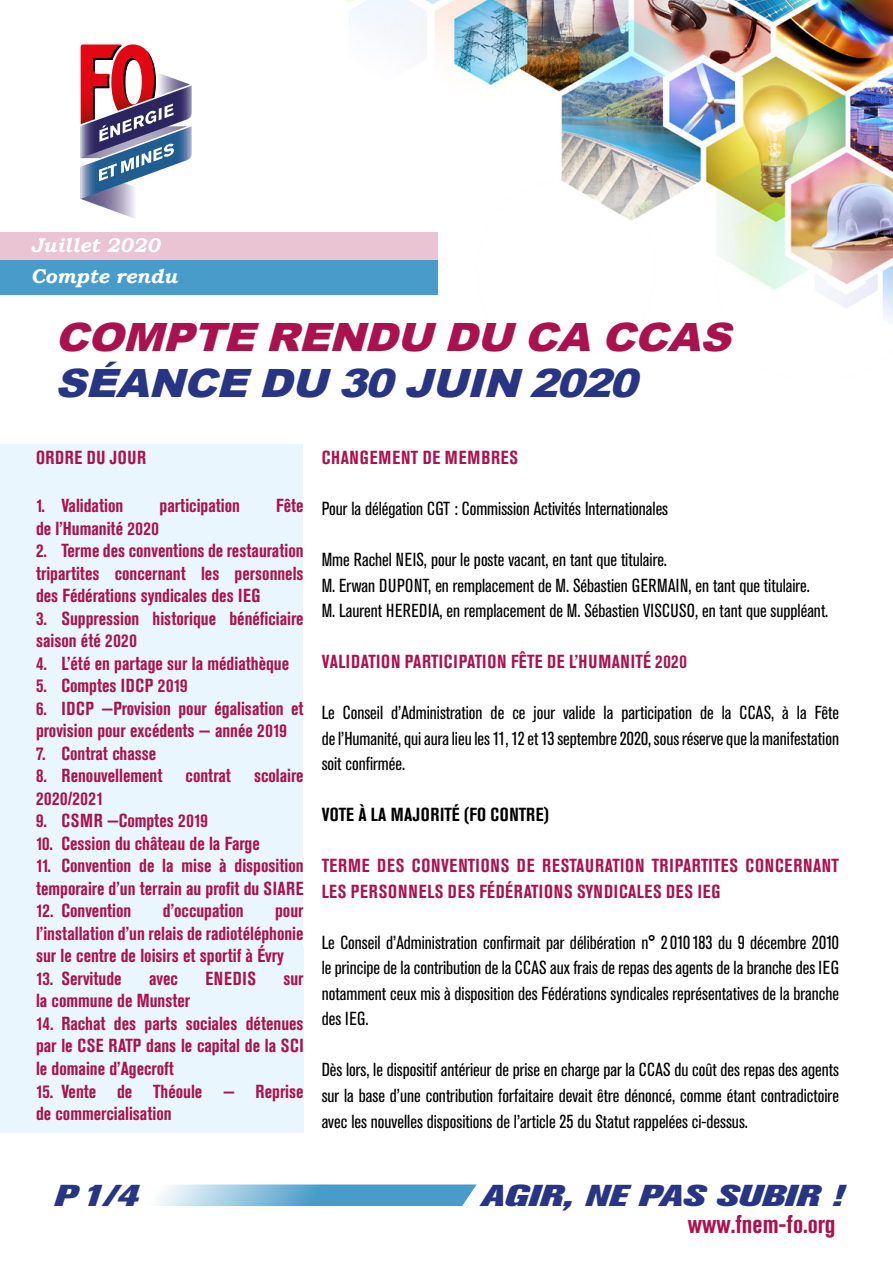
<style>
.page{position:relative;width:893px;height:1263px;background:#fff}
.page>*{position:absolute;margin:0;border:0;box-sizing:border-box;transform-origin:0 0}
.t1{font:italic 900 39px "Arial";color:#aa124f;scale:1.1 1}
.t2{font:italic 900 39px "Arial";color:#283583;scale:1.1 1}
.t3{font:italic 800 30px "Akzidenz Grotesk Pro";color:#283583;scale:1.4 1}
.t4{font:700 condensed 25.5px "Akzidenz Grotesk Pro";color:#aa124f}
.t5{font:italic 700 19.8px "Bookman Old Style";color:#fff}
.t6{font:condensed 18.75px/25.5px "Akzidenz Grotesk Pro";color:#000;text-align:justify}
.t7{font:700 condensed 18.75px/22.5px "Akzidenz Grotesk Pro";color:#aa124f}
.t8{font:700 condensed 18.75px/25.5px "Akzidenz Grotesk Pro";letter-spacing:.045em;color:#aa124f}
.t9{font:700 condensed 18.75px "Akzidenz Grotesk Pro";letter-spacing:.03em;color:#aa124f}
.t10{font:700 condensed 18.75px "Akzidenz Grotesk Pro";letter-spacing:.02em;color:#000}
.t11{font:700 condensed 18.75px "Akzidenz Grotesk Pro";letter-spacing:.035em;color:#aa124f}
</style>
<div class="page">
<svg style="left:155px;top:1184px;width:322px;height:22px;background:#7cb8d8"></svg>
<div style="left:0;top:444px;width:304px;height:689px;background:#eaf6fe"></div>
<img style="left:304px;top:0;width:589px;height:322px">
<svg style="left:80px;top:44px;width:112px;height:174px"></svg>
<div style="left:0;top:260px;width:438px;height:34px;background:#489cc9"></div>
<div style="left:0;top:232px;width:438px;height:28px;background:#eac4d3"></div>
<p class="t5" style="left:31px;top:231px;width:131px">Juillet 2020</p>
<p class="t5" style="left:31px;top:261px;width:148px">Compte rendu</p>
<h1 class="t1" style="left:55px;top:308px;width:629px">COMPTE RENDU DU CA CCAS</h1>
<h1 class="t2" style="left:55px;top:355px;width:544px">SÉANCE DU 30JUIN 2020</h1>
<p class="t11" style="left:36px;top:446px;width:112px">ORDRE DU JOUR</p>
<p class="t7" style="left:36px;top:494px;width:89px">1. Validation</p>
<p class="t7" style="left:160px;top:494px;width:82px">participation</p>
<p class="t7" style="left:276px;top:494px;width:29px">Fête</p>
<p class="t7" style="left:36px;top:517px;width:125px">de l’Humanité 2020</p>
<p class="t7" style="left:36px;top:539px;width:269px;text-align:justify">2. Terme des conventions de restauration tripartites concernant les personnels des Fédérations syndicales des IEG</p>
<p class="t7" style="left:36px;top:607px;width:269px">3. Suppression historique bénéficiaire saison été 2020</p>
<p class="t7" style="left:36px;top:652px;width:255px">4. L’été en partage sur la médiathèque</p>
<p class="t7" style="left:36px;top:674px;width:153px">5. Comptes IDCP 2019</p>
<p class="t7" style="left:36px;top:697px;width:269px">6. IDCP —Provision pour égalisation et provision pour excédents — année 2019</p>
<p class="t7" style="left:36px;top:742px;width:122px">7. Contrat chasse</p>
<p class="t7" style="left:36px;top:764px;width:269px">8. Renouvellement contrat scolaire<br>2020/2021</p>
<p class="t7" style="left:36px;top:809px;width:173px">9. CSMR —Comptes 2019</p>
<p class="t7" style="left:36px;top:832px;width:225px">10. Cession du château de la Farge</p>
<p class="t7" style="left:36px;top:854px;width:269px">11. Convention de la mise à disposition temporaire d’un terrain au profit du SIARE</p>
<p class="t7" style="left:36px;top:899px;width:97px">12. Convention</p>
<p class="t7" style="left:163px;top:899px;width:82px">d’occupation</p>
<p class="t7" style="left:36px;top:899px;width:269px;text-align:justify;text-indent:239px">pour l’installation d’un relais de radiotéléphonie sur le centre de loisirs et sportif à Évry</p>
<p class="t7" style="left:36px;top:967px;width:87px">13. Servitude</p>
<p class="t7" style="left:149px;top:967px;width:30px">avec</p>
<p class="t7" style="left:205px;top:967px;width:52px">ENEDIS</p>
<p class="t7" style="left:283px;top:967px;width:22px">sur</p>
<p class="t7" style="left:36px;top:989px;width:156px">la commune de Munster</p>
<p class="t7" style="left:36px;top:1012px;width:269px;text-align:justify">14. Rachat des parts sociales détenues par le CSE RATP dans le capital de la SCI le domaine d’Agecroft</p>
<p class="t7" style="left:36px;top:1079px;width:269px">15. Vente de Théoule — Reprise de commercialisation</p>
<p class="t8" style="left:322px;top:445px;width:198px">CHANGEMENT DE MEMBRES</p>
<p class="t6" style="left:322px;top:496px;width:348px">Pour la délégation CGT : Commission Activités Internationales</p>
<p class="t6" style="left:322px;top:547px;width:508px;text-align:left">Mme Rachel NEIS, pour le poste vacant, en tant que titulaire.<br>M. Erwan DUPONT, en remplacement de M. Sébastien GERMAIN, en tant que titulaire.<br>M. Laurent HEREDIA, en remplacement de M. Sébastien VISCUSO, en tant que suppléant.</p>
<p class="t9" style="left:322px;top:650px;width:367px">VALIDATION PARTICIPATION FÊTE DE L’HUMANITÉ 2020</p>
<p class="t6" style="left:322px;top:700px;width:519px">Le Conseil d’Administration de ce jour valide la participation de la CCAS, à la Fête de l’Humanité, qui aura lieu les 11, 12 et 13 septembre 2020, sous réserve que la manifestation soit confirmée.</p>
<p class="t10" style="left:322px;top:803px;width:229px">VOTE À LA MAJORITÉ (FO CONTRE)</p>
<p class="t8" style="left:322px;top:853px;width:519px">TERME DES CONVENTIONS DE RESTAURATION TRIPARTITES CONCERNANT<br>LES PERSONNELS DES FÉDÉRATIONS SYNDICALES DES IEG</p>
<p class="t6" style="left:322px;top:929px;width:519px">Le Conseil d’Administration confirmait par délibération n° 2010183 du 9 décembre 2010 le principe de la contribution de la CCAS aux frais de repas des agents de la branche des IEG notamment ceux mis à disposition des Fédérations syndicales représentatives de la branche des IEG.</p>
<p class="t6" style="left:322px;top:1057px;width:519px">Dès lors, le dispositif antérieur de prise en charge par la CCAS du coût des repas des agents sur la base d’une contribution forfaitaire devait être dénoncé, comme étant contradictoire avec les nouvelles dispositions de l’article 25 du Statut rappelées ci-dessus.</p>
<h2 class="t3" style="left:54px;top:1176px;width:62px">P1/4</h2>
<h2 class="t3" style="left:481px;top:1176px;width:260px">AGIR, NE PAS SUBIR !</h2>
<h3 class="t4" style="left:688px;top:1208px;width:149px">www.fnem-fo.org</h3>
</div>
